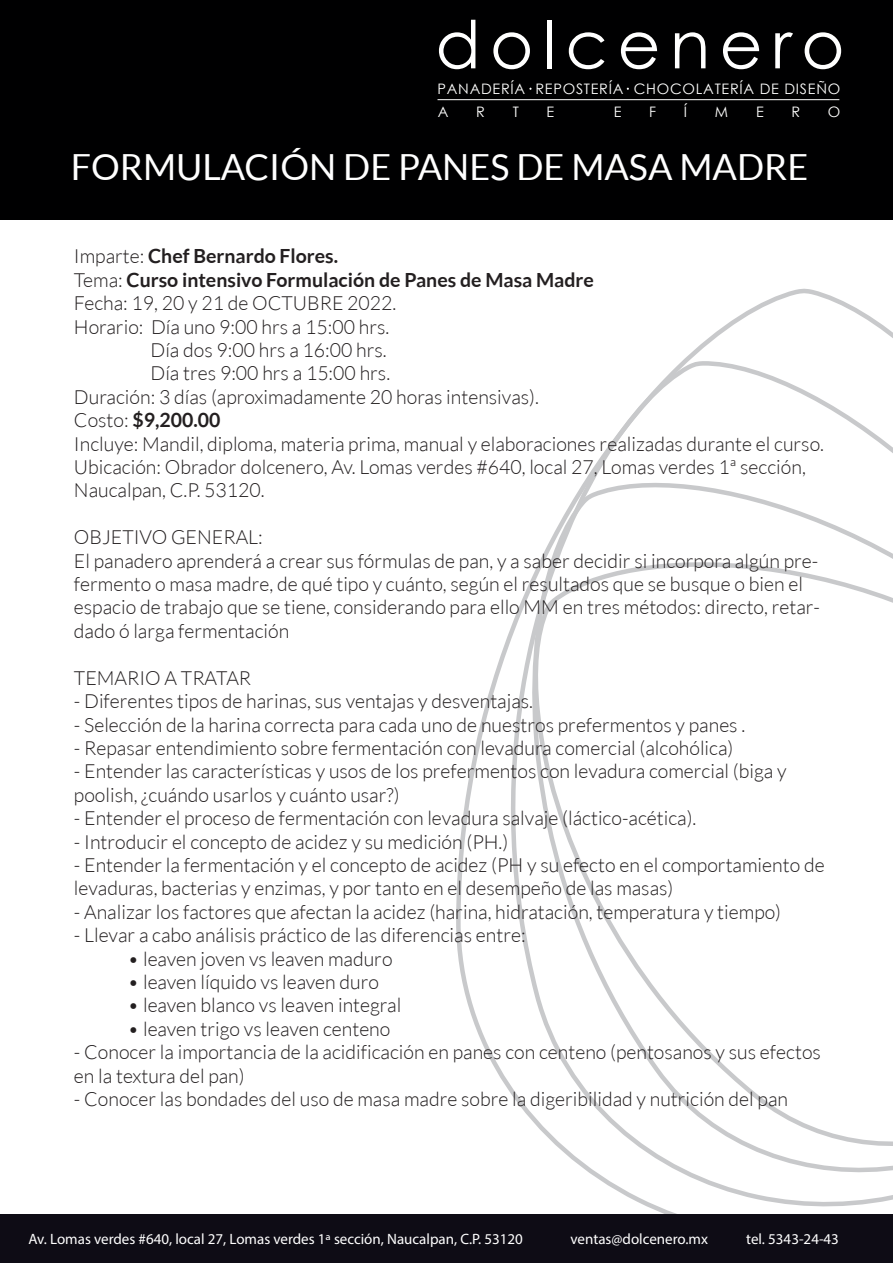
<style>
.page{position:relative;width:893px;height:1263px;background:#fff}
.page>*{position:absolute;margin:0;border:0;box-sizing:border-box;transform-origin:0 0}
.t1{font:66px "Century Gothic";letter-spacing:.145em;color:#fff}
.t2{font:36px "Lato";color:#fff}
.t3{font:300 19.5px/23.4px "Lato";color:#231f20}
.t4{font:700 19.5px "Lato";color:#231f20}
.t5{font:15px "Myriad Pro";color:#fff}
.t6{font:14.4px "Century Gothic";letter-spacing:.05em;color:#fff}
.s1{font-weight:300}
</style>
<div class="page">
<svg style="left:456px;top:288px;width:437px;height:926px"></svg>
<svg style="left:481px;top:359px;width:412px;height:854px"></svg>
<svg style="left:531px;top:533px;width:362px;height:624px"></svg>
<div style="left:0;top:0;width:893px;height:219px;background:#000001"></div>
<div style="left:0;top:1214px;width:893px;height:49px;background:#0e0c15"></div>
<hr style="left:437px;top:99px;width:402px;height:1px;background:#fff">
<h1 class="t1" style="left:435px;top:-2px;width:411px">dolcenero</h1>
<p class="t6" style="left:438px;top:101px;width:12px">A</p>
<p class="t6" style="left:476px;top:101px;width:10px">R</p>
<p class="t6" style="left:513px;top:101px;width:8px">T</p>
<p class="t6" style="left:547px;top:101px;width:9px">E</p>
<p class="t6" style="left:614px;top:101px;width:9px">E</p>
<p class="t6" style="left:649px;top:101px;width:9px">F</p>
<p class="t6" style="left:684px;top:101px;width:5px">Í</p>
<p class="t6" style="left:715px;top:101px;width:15px">M</p>
<p class="t6" style="left:756px;top:101px;width:9px">E</p>
<p class="t6" style="left:791px;top:101px;width:10px">R</p>
<p class="t6" style="left:828px;top:101px;width:14px">O</p>
<h2 class="t2" style="left:71px;top:147px;width:739px">FORMULACIÓN DE PANES DE MASA MADRE</h2>
<p class="t6" style="left:437px;top:79px;width:404px">PANADERÍA REPOSTERÍA CHOCOLATERÍA DE DISEÑO</p>
<p class="t4" style="left:74px;top:245px;width:266px"><span class="s1">Imparte:</span> Chef Bernardo Flores.</p>
<p class="t4" style="left:74px;top:269px;width:521px"><span class="s1">Tema:</span> Curso intensivo Formulación de Panes de Masa Madre</p>
<p class="t3" style="left:74px;top:292px;width:324px">Fecha: 19, 20 y 21 de OCTUBRE 2022.</p>
<p class="t3" style="left:74px;top:315px;width:317px">Horario: Día uno 9:00 hrs a 15:00 hrs.</p>
<p class="t3" style="left:151px;top:338px;width:238px">Día dos 9:00 hrs a 16:00 hrs.</p>
<p class="t3" style="left:151px;top:362px;width:241px">Día tres 9:00 hrs a 15:00 hrs.</p>
<p class="t3" style="left:74px;top:385px;width:466px">Duración: 3 días (aproximadamente 20 horas intensivas).</p>
<p class="t4" style="left:74px;top:409px;width:148px"><span class="s1">Costo:</span> $9,200.00</p>
<p class="t3" style="left:74px;top:432px;width:752px">Incluye: Mandil, diploma, materia prima, manual y elaboraciones realizadas durante el curso.</p>
<p class="t3" style="left:74px;top:455px;width:733px">Ubicación: Obrador dolcenero, Av. Lomas verdes #640, local 27, Lomas verdes 1ª sección,</p>
<p class="t3" style="left:74px;top:479px;width:192px">Naucalpan, C.P. 53120.</p>
<p class="t3" style="left:74px;top:526px;width:748px">OBJETIVO GENERAL:<br>El panadero aprenderá a crear sus fórmulas de pan, y a saber decidir si incorpora algún pre&shy;fermento o masa madre, de qué tipo y cuánto, según el resultados que se busque o bien el espacio de trabajo que se tiene, considerando para ello MM en tres métodos: directo, retar&shy;dado ó larga fermentación</p>
<p class="t3" style="left:74px;top:666px;width:179px">TEMARIO A TRATAR</p>
<p class="t3" style="left:74px;top:689px;width:461px">- Diferentes tipos de harinas, sus ventajas y desventajas.</p>
<p class="t3" style="left:74px;top:713px;width:673px">- Selección de la harina correcta para cada uno de nuestros prefermentos y panes .</p>
<p class="t3" style="left:74px;top:736px;width:661px">- Repasar entendimiento sobre fermentación con levadura comercial (alcohólica)</p>
<p class="t3" style="left:74px;top:760px;width:714px">- Entender las características y usos de los prefermentos con levadura comercial (biga y poolish, ¿cuándo usarlos y cuánto usar?)</p>
<p class="t3" style="left:74px;top:806px;width:624px">- Entender el proceso de fermentación con levadura salvaje (láctico-acética).</p>
<p class="t3" style="left:74px;top:830px;width:436px">- Introducir el concepto de acidez y su medición (PH.)</p>
<p class="t3" style="left:74px;top:853px;width:752px">- Entender la fermentación y el concepto de acidez (PH y su efecto en el comportamiento de levaduras, bacterias y enzimas, y por tanto en el desempeño de las masas)</p>
<p class="t3" style="left:74px;top:900px;width:708px">- Analizar los factores que afectan la acidez (harina, hidratación, temperatura y tiempo)</p>
<p class="t3" style="left:74px;top:923px;width:453px">- Llevar a cabo análisis práctico de las diferencias entre:</p>
<p class="t3" style="left:128px;top:947px;width:266px">• leaven joven vs leaven maduro</p>
<p class="t3" style="left:128px;top:970px;width:253px">• leaven líquido vs leaven duro</p>
<p class="t3" style="left:128px;top:994px;width:275px">• leaven blanco vs leaven integral</p>
<p class="t3" style="left:128px;top:1017px;width:264px">• leaven trigo vs leaven centeno</p>
<p class="t3" style="left:74px;top:1040px;width:748px">- Conocer la importancia de la acidificación en panes con centeno (pentosanos y sus efectos en la textura del pan)</p>
<p class="t3" style="left:74px;top:1087px;width:716px">- Conocer las bondades del uso de masa madre sobre la digeribilidad y nutrición del pan</p>
<p class="t5" style="left:28px;top:1230px;width:496px">Av. Lomas verdes #640, local 27, Lomas verdes 1ª sección, Naucalpan, C.P. 53120</p>
<p class="t5" style="left:571px;top:1230px;width:139px">ventas@dolcenero.mx</p>
<p class="t5" style="left:746px;top:1230px;width:94px">tel. 5343-24-43</p>
</div>
